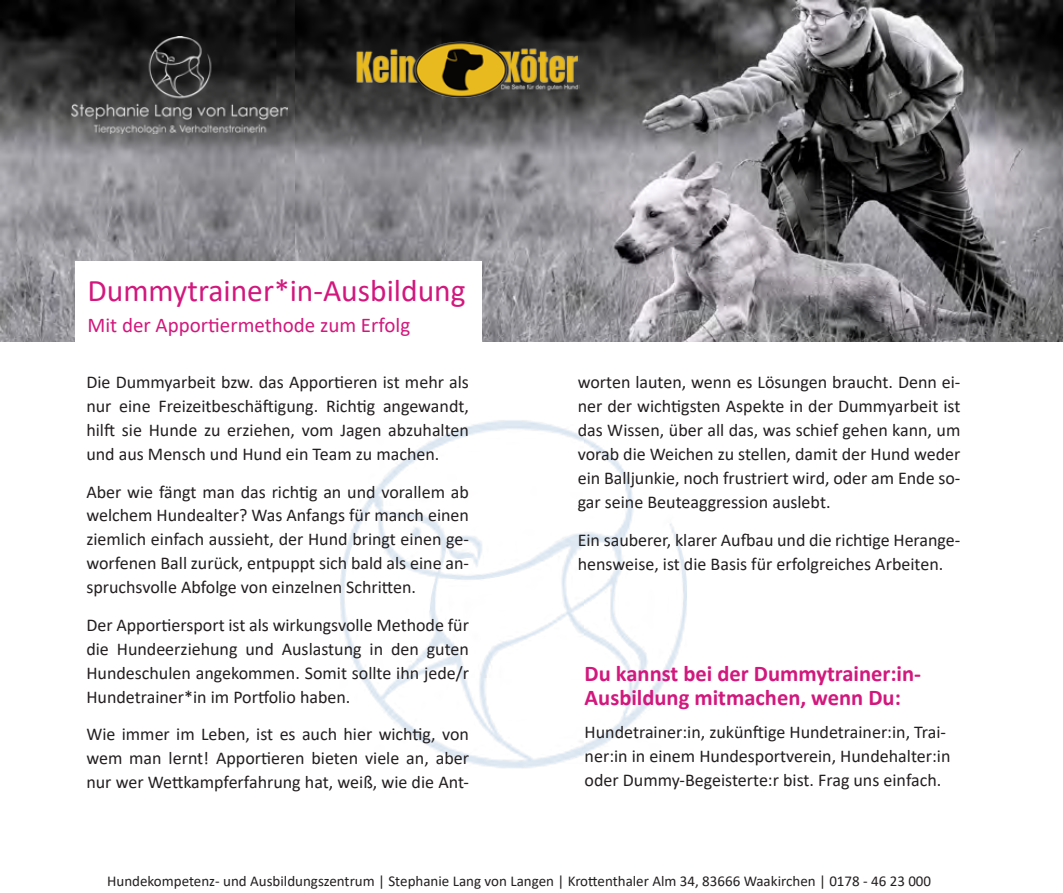
<style>
.page{position:relative;width:1063px;height:893px;background:#fff}
.page>*{position:absolute;margin:0;border:0;box-sizing:border-box;transform-origin:0 0}
.t1{font:31.5px "Calibri";color:#d2187d}
.t2{font:700 22.5px/24px "Calibri";color:#d2187d}
.t3{font:21px "Calibri";color:#d2187d}
.t4{font:18px/24px "Calibri";color:#231f20;text-align:justify}
.t5{font:15px "Calibri";color:#231f20}
</style>
<div class="page">
<img style="left:0;top:0;width:296px;height:342px">
<img style="left:340px;top:420px;width:347px;height:348px">
<img style="left:296px;top:0;width:767px;height:342px">
<img style="left:71px;top:36px;width:216px;height:98px">
<div style="left:75px;top:261px;width:406px;height:109px;background:#fff"></div>
<img style="left:355px;top:39px;width:224px;height:60px">
<h1 class="t1" style="left:88px;top:268px;width:380px">Dummytrainer*in-Ausbildung</h1>
<p class="t3" style="left:88px;top:311px;width:324px">Mit der Apportiermethode zum Erfolg</p>
<p class="t4" style="left:86px;top:370px;width:384px">Die Dummyarbeit bzw. das Apportieren ist mehr als nur eine Freizeitbeschäftigung. Richtig angewandt, hilft sie Hunde zu erziehen, vom Jagen abzuhalten und aus Mensch und Hund ein Team zu machen.</p>
<p class="t4" style="left:86px;top:479px;width:384px">Aber wie fängt man das richtig an und vorallem ab welchem Hundealter? Was Anfangs für manch einen ziemlich einfach aussieht, der Hund bringt einen ge&shy;worfenen Ball zurück, entpuppt sich bald als eine an&shy;spruchsvolle Abfolge von einzelnen Schritten.</p>
<p class="t4" style="left:86px;top:612px;width:384px">Der Apportiersport ist als wirkungsvolle Methode fü r die Hundeerziehung und Auslastung in den guten Hundeschulen angekommen. Somit sollte ihn jede/r Hundetrainer*in im Portfolio haben.</p>
<p class="t4" style="left:86px;top:722px;width:384px">Wie immer im Leben, ist es auch hier wichtig, von wem man lernt! Apportieren bieten viele an, aber nur wer Wettkampferfahrung hat, weiß, wie die Ant-</p>
<p class="t4" style="left:578px;top:370px;width:384px">worten lauten, wenn es Lösungen braucht. Denn ei&shy;ner der wichtigsten Aspekte in der Dummyarbeit ist das Wissen, über all das, was schief gehen kann, um vorab die Weichen zu stellen, damit der Hund weder ein Balljunkie, noch frustriert wird, oder am Ende so&shy;gar seine Beuteaggression auslebt.</p>
<p class="t4" style="left:578px;top:527px;width:384px">Ein sauberer, klarer Aufbau und die richtige Herange&shy;hensweise, ist die Basis für erfolgreiches Arbeiten.</p>
<p class="t2" style="left:585px;top:661px;width:338px">Du kannst bei der Dummytrainer:in-<br>Ausbildung mitmachen, wenn Du:</p>
<p class="t4" style="left:585px;top:720px;width:367px;text-align:left">Hundetrainer:in, zukünftige Hundetrainer:in, Trai&shy;ner:in in einem Hundesportverein, Hundehalter:in oder Dummy-Begeisterte:r bist. Frag uns einfach.</p>
<p class="t5" style="left:107px;top:870px;width:826px">Hundekompetenz- und Ausbildungszentrum | Stephanie Lang von Langen | Krottenthaler Alm 34, 83666 Waakirchen | 0178 - 46 23 000</p>
</div>
